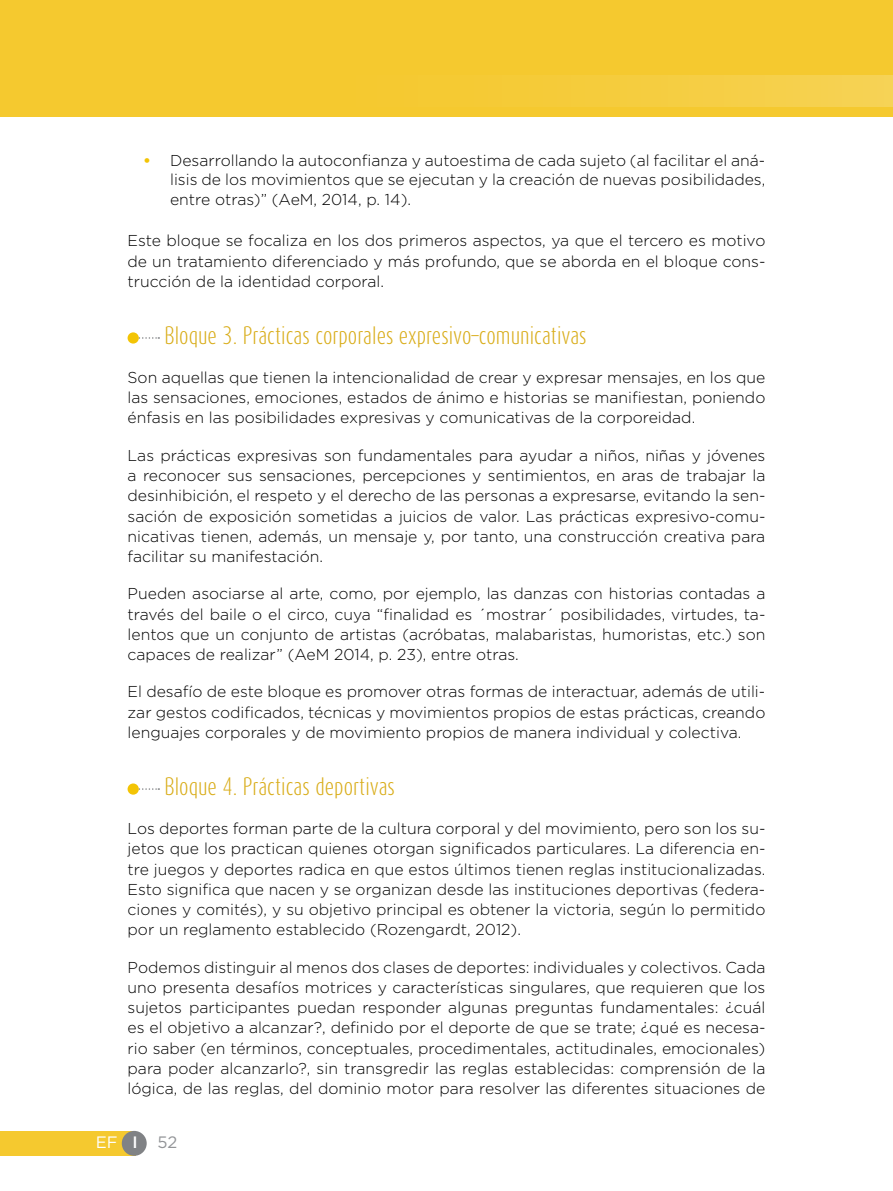
<style>
.page{position:relative;width:893px;height:1191px;background:#fff}
.page>*{position:absolute;margin:0;border:0;box-sizing:border-box;transform-origin:0 0}
.t1{font:300 21px "Dax Compact";color:#d9ad1a}
.t2{font:16.5px "Gotham";color:#fff}
.t3{font:300 15.75px/20.2px "Gotham";color:#000;text-align:justify}
.s1{font-weight:700;color:#f3c405}
.s2{font-weight:500}
.s3{color:#939598}
</style>
<div class="page">
<div style="left:0;top:0;width:893px;height:117px;background:#f5c92f"></div>
<div style="left:43px;top:75px;width:850px;height:32px;background:linear-gradient(to right,#f5c726,#f6d04d)"></div>
<div style="left:0;top:1130px;width:135px;height:25px;background:#f5c92f"></div>
<div style="left:122px;top:1130px;width:25px;height:25px;background:#808285;border-radius:50%"></div>
<svg style="left:139px;top:337px;width:20px;height:2px"></svg>
<div style="left:128px;top:332px;width:11px;height:11px;background:#f3c405;border-radius:50%"></div>
<svg style="left:139px;top:788px;width:20px;height:2px"></svg>
<div style="left:128px;top:783px;width:11px;height:11px;background:#f3c405;border-radius:50%"></div>
<p class="t3" style="left:170px;top:150px;width:597px;line-height:19.5px;text-indent:-27px"><span class="s1">•</span> Desarrollando la autoconfianza y autoestima de cada sujeto (al facilitar el aná&shy;lisis de los movimientos que se ejecutan y la creación de nuevas posibilidades, entre otras)” (AeM, 2014, p. 14).</p>
<p class="t3" style="left:128px;top:230px;width:639px">Este bloque se focaliza en los dos primeros aspectos, ya que el tercero es motivo de un tratamiento diferenciado y más profundo, que se aborda en el bloque cons&shy;trucción de la identidad corporal.</p>
<h1 class="t1" style="left:165px;top:321px;width:424px">Bloque 3. Prácticas corporales expresivo–comunicativas</h1>
<p class="t3" style="left:128px;top:367px;width:639px">Son aquellas que tienen la intencionalidad de crear y expresar mensajes, en los que las sensaciones, emociones, estados de ánimo e historias se manifiestan, poniendo énfasis en las posibilidades expresivas y comunicativas de la corporeidad.</p>
<p class="t3" style="left:128px;top:444px;width:639px">Las prácticas expresivas son fundamentales para ayudar a niños, niñas y jóvenes a reconocer sus sensaciones, percepciones y sentimientos, en aras de trabajar la desinhibición, el respeto y el derecho de las personas a expresarse, evitando la sen&shy;sación de exposición sometidas a juicios de valor. Las prácticas expresivo-comu&shy;nicativas tienen, además, un mensaje y, por tanto, una construcción creativa para facilitar su manifestación.</p>
<p class="t3" style="left:128px;top:583px;width:639px">Pueden asociarse al arte, como, por ejemplo, las danzas con historias contadas a través del baile o el circo, cuya “finalidad es ´mostrar´ posibilidades, virtudes, ta&shy;lentos que un conjunto de artistas (acróbatas, malabaristas, humoristas, etc.) son capaces de realizar” (AeM 2014, p. 23), entre otras.</p>
<p class="t3" style="left:128px;top:681px;width:639px">El desafío de este bloque es promover otras formas de interactuar, además de utili&shy;zar gestos codificados, técnicas y movimientos propios de estas prácticas, creando lenguajes corporales y de movimiento propios de manera individual y colectiva.</p>
<h1 class="t1" style="left:165px;top:772px;width:232px">Bloque 4. Prácticas deportivas</h1>
<p class="t3" style="left:128px;top:818px;width:639px">Los deportes forman parte de la cultura corporal y del movimiento, pero son los su&shy;jetos que los practican quienes otorgan significados particulares. La diferencia en&shy;tre juegos y deportes radica en que estos últimos tienen reglas institucionalizadas.<br>Esto significa que nacen y se organizan desde las instituciones deportivas (federa&shy;ciones y comités), y su objetivo principal es obtener la victoria, según lo permitido por un reglamento establecido (Rozengardt, 2012).</p>
<p class="t3" style="left:128px;top:956px;width:639px">Podemos distinguir al menos dos clases de deportes: individuales y colectivos. Cada uno presenta desafíos motrices y características singulares, que requieren que los sujetos participantes puedan responder algunas preguntas fundamentales: ¿cuál es el objetivo a alcanzar?, definido por el deporte de que se trate; ¿qué es necesa&shy;rio saber (en términos, conceptuales, procedimentales, actitudinales, emocionales) para poder alcanzarlo?, sin transgredir las reglas establecidas: comprensión de la lógica, de las reglas, del dominio motor para resolver las diferentes situaciones de</p>
<p class="t2" style="left:96px;top:1131px;width:83px">EF <span class="s2">I</span> <span class="s3">52</span></p>
</div>
